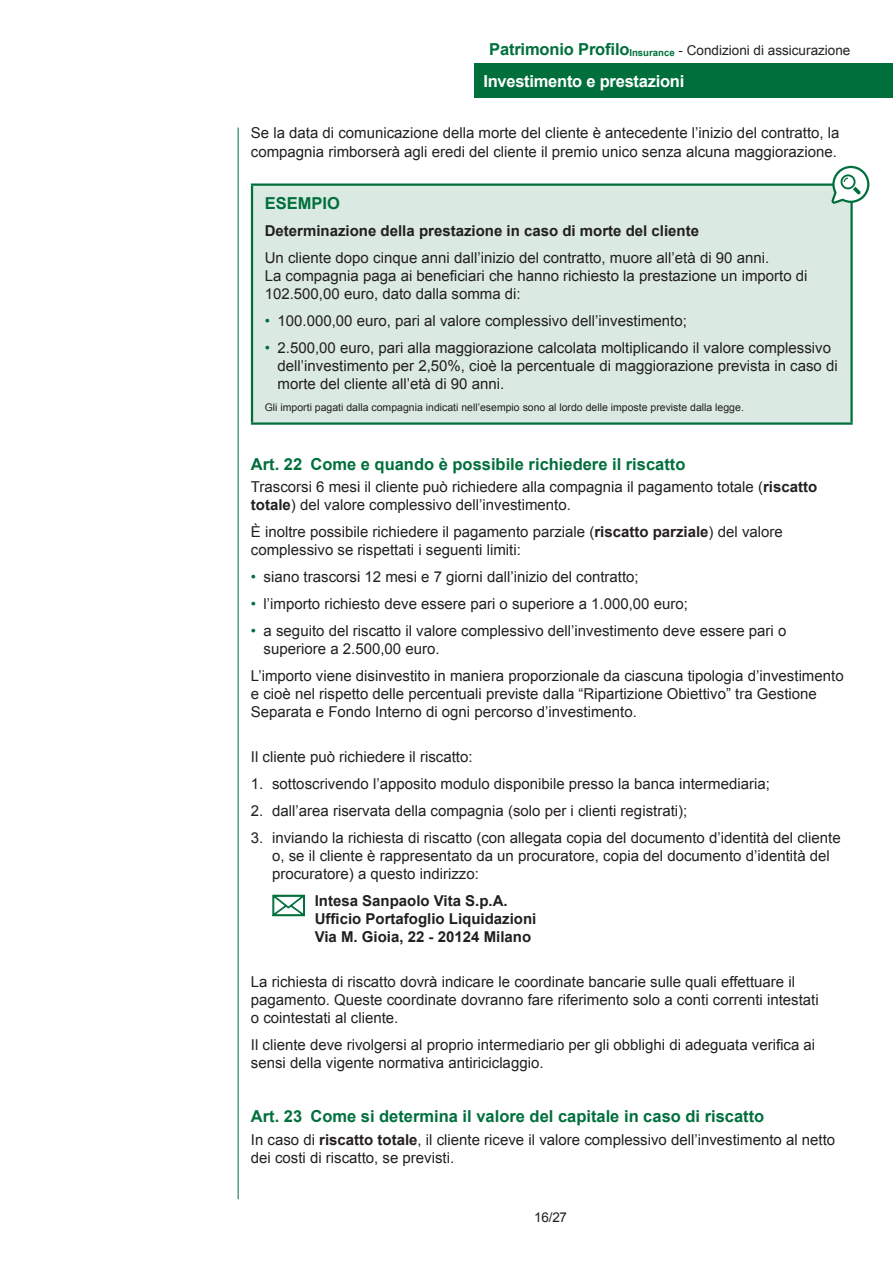
<style>
.page{position:relative;width:893px;height:1263px;background:#fff}
.page>*{position:absolute;margin:0;border:0;box-sizing:border-box;transform-origin:0 0}
.t1{font:700 16.5px "Arial";color:#006f3c}
.t2{font:700 16.5px "Arial";letter-spacing:-.015em;color:#fff}
.t3{font:15px/18px "Arial";color:#231f20}
.t4{font:700 15px/18px "Arial";color:#231f20}
.t5{font:13.5px "Arial";color:#231f20}
.t6{font:10.5px "Arial";color:#231f20}
.s1{font-weight:700;font-size:16.5px;color:#006f3c}
.s2{color:#006f3c}
.s3{font-weight:700}
</style>
<div class="page">
<hr style="left:238px;top:128px;width:1px;height:1071px;background:#006f3c">
<div style="left:475px;top:64px;width:418px;height:34px;background:#006f3c"></div>
<div style="left:252px;top:185px;width:600px;height:239px;background:#dae9e1"></div>
<hr style="left:251px;top:183px;width:602px;height:3px;background:#006f3c">
<hr style="left:251px;top:186px;width:2px;height:236px;background:#006f3c">
<hr style="left:850px;top:186px;width:3px;height:236px;background:#006f3c">
<hr style="left:251px;top:422px;width:602px;height:3px;background:#006f3c">
<svg style="left:272px;top:894px;width:33px;height:23px"></svg>
<svg style="left:831px;top:166px;width:38px;height:38px"></svg>
<p class="t5" style="left:489px;top:41px;width:363px"><span class="s1">Patrimonio Profilo</span><sub>Insurance</sub> - Condizioni di assicurazione</p>
<p class="t2" style="left:483px;top:70px;width:203px">Investimento e prestazioni</p>
<p class="t3" style="left:251px;top:124px;width:590px">Se la data di comunicazione della morte del cliente è antecedente l’inizio del contratto, la compagnia rimborserà agli eredi del cliente il premio unico senza alcuna maggiorazione.</p>
<p class="t1" style="left:265px;top:193px;width:77px">ESEMPIO</p>
<p class="t4" style="left:265px;top:222px;width:436px">Determinazione della prestazione in caso di morte del cliente</p>
<p class="t3" style="left:265px;top:249px;width:544px">Un cliente dopo cinque anni dall’inizio del contratto, muore all’età di 90 anni.<br>La compagnia paga ai beneficiari che hanno richiesto la prestazione un importo di<br>102.500,00 euro, dato dalla somma di:</p>
<p class="t3" style="left:265px;top:312px;width:424px"><span class="s2">•</span> 100.000,00 euro, pari al valore complessivo dell’investimento;</p>
<p class="t3" style="left:277px;top:339px;width:562px;text-indent:-13px"><span class="s2">•</span> 2.500,00 euro, pari alla maggiorazione calcolata moltiplicando il valore complessivo dell’investimento per 2,50%, cioè la percentuale di maggiorazione prevista in caso di morte del cliente all’età di 90 anni.</p>
<p class="t6" style="left:265px;top:400px;width:481px">Gli importi pagati dalla compagnia indicati nell’esempio sono al lordo delle imposte previste dalla legge.</p>
<p class="t1" style="left:251px;top:453px;width:436px">Art. 22 Come e quando è possibile richiedere il riscatto</p>
<p class="t3" style="left:251px;top:478px;width:568px">Trascorsi 6 mesi il cliente può richiedere alla compagnia il pagamento totale (<span class="s3">riscatto totale</span>) del valore complessivo dell’investimento.</p>
<p class="t3" style="left:251px;top:523px;width:533px">È inoltre possibile richiedere il pagamento parziale (<span class="s3">riscatto parziale</span>) del valore complessivo se rispettati i seguenti limiti:</p>
<p class="t3" style="left:251px;top:568px;width:389px"><span class="s2">•</span> siano trascorsi 12 mesi e 7 giorni dall’inizio del contratto;</p>
<p class="t3" style="left:251px;top:595px;width:439px"><span class="s2">•</span> l’importo richiesto deve essere pari o superiore a 1.000,00 euro;</p>
<p class="t3" style="left:264px;top:622px;width:524px;text-indent:-13px"><span class="s2">•</span> a seguito del riscatto il valore complessivo dell’investimento deve essere pari o superiore a 2.500,00 euro.</p>
<p class="t3" style="left:251px;top:667px;width:594px">L’importo viene disinvestito in maniera proporzionale da ciascuna tipologia d’investimento e cioè nel rispetto delle percentuali previste dalla “Ripartizione Obiettivo” tra Gestione<br>Separata e Fondo Interno di ogni percorso d’investimento.</p>
<p class="t3" style="left:251px;top:748px;width:223px">Il cliente può richiedere il riscatto:</p>
<p class="t3" style="left:251px;top:775px;width:521px">1. sottoscrivendo l’apposito modulo disponibile presso la banca intermediaria;</p>
<p class="t3" style="left:251px;top:802px;width:438px">2. dall’area riservata della compagnia (solo per i clienti registrati);</p>
<p class="t3" style="left:272px;top:829px;width:570px;text-indent:-21px">3. inviando la richiesta di riscatto (con allegata copia del documento d’identità del cliente o, se il cliente è rappresentato da un procuratore, copia del documento d’identità del procuratore) a questo indirizzo:</p>
<p class="t4" style="left:315px;top:892px;width:223px">Intesa Sanpaolo Vita S.p.A.<br>Ufficio Portafoglio Liquidazioni<br>Via M. Gioia, 22 - 20124 Milano</p>
<p class="t3" style="left:251px;top:973px;width:569px">La richiesta di riscatto dovrà indicare le coordinate bancarie sulle quali effettuare il pagamento. Queste coordinate dovranno fare riferimento solo a conti correnti intestati o cointestati al cliente.</p>
<p class="t3" style="left:251px;top:1036px;width:566px">Il cliente deve rivolgersi al proprio intermediario per gli obblighi di adeguata verifica ai sensi della vigente normativa antiriciclaggio.</p>
<p class="t1" style="left:251px;top:1106px;width:515px">Art. 23 Come si determina il valore del capitale in caso di riscatto</p>
<p class="t3" style="left:251px;top:1130px;width:586px">In caso di <span class="s3">riscatto totale</span>, il cliente riceve il valore complessivo dell’investimento al netto dei costi di riscatto, se previsti.</p>
<p class="t5" style="left:534px;top:1208px;width:34px">16/27</p>
</div>
